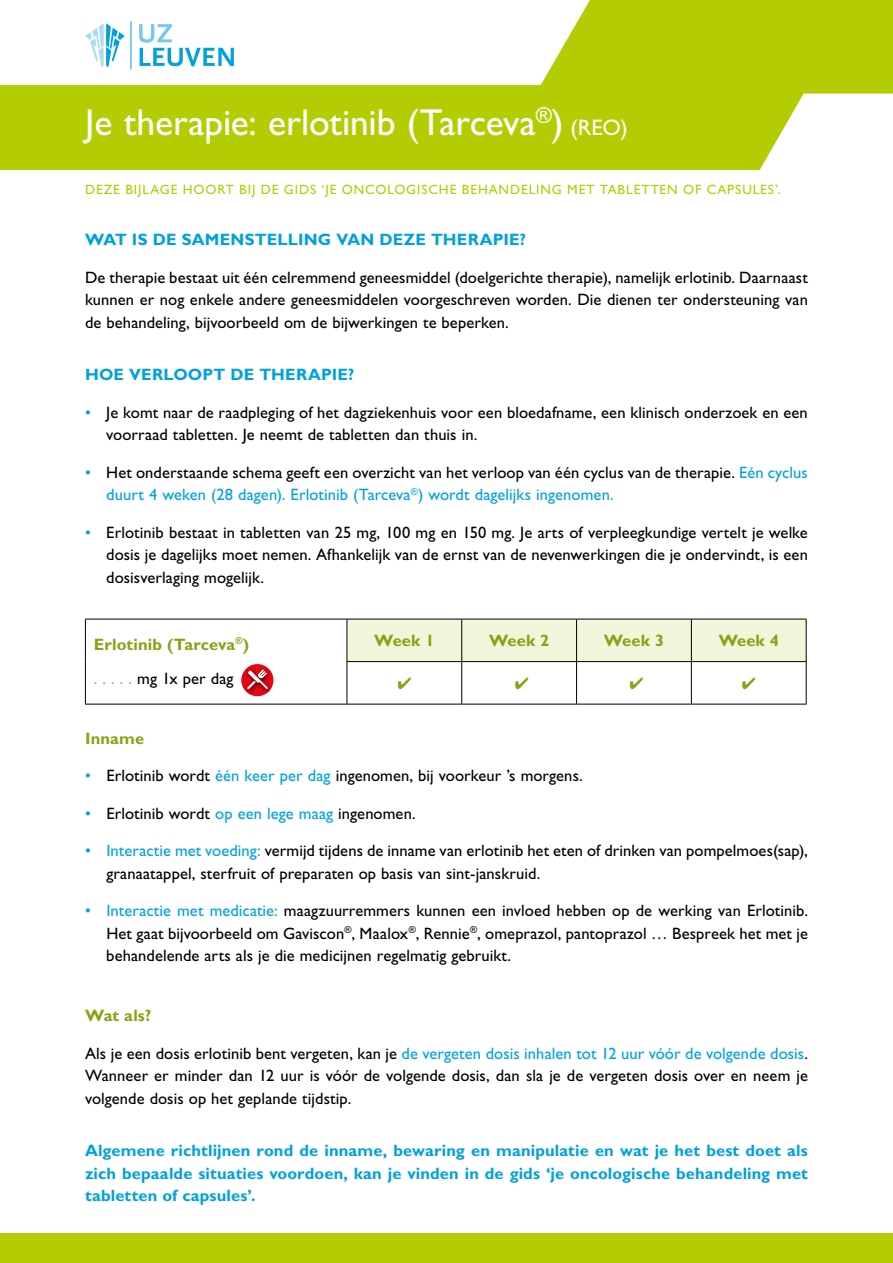
<style>
.page{position:relative;width:893px;height:1263px;background:#fff}
.page>*{position:absolute;margin:0;border:0;box-sizing:border-box;transform-origin:0 0}
.t1{font:37.5px "Gill Sans Std";letter-spacing:-.005em;color:#fff}
.t2{font:16.5px/22.5px "Gill Sans Std";letter-spacing:.005em;color:#000;text-align:justify}
.t3{font:700 16.5px/22.5px "Gill Sans Std";letter-spacing:.01em;color:#00a2dc;text-align:justify}
.t4{font:700 16.5px/34.5px "Gill Sans Std";letter-spacing:.005em;color:#86a315}
.t5{font:13.5px "Gill Sans Std";letter-spacing:.065em;color:#b4cc04}
.s1{font-size:22.5px}
.s2{color:#00a2dc}
.s3{font-weight:400;color:#9d9d9c}
.s4{font-weight:400;color:#000}
</style>
<div class="page">
<div style="left:0;top:85px;width:804px;height:85px;background:#b4cc04"></div>
<svg style="left:536px;top:0;width:357px;height:94px;background:#b9cf16"></svg>
<div style="left:0;top:1233px;width:893px;height:30px;background:#b4cc04"></div>
<hr style="left:130px;top:21px;width:1px;height:48px;background:#00a2dc">
<svg style="left:139px;top:24px;width:95px;height:42px"></svg>
<svg style="left:85px;top:23px;width:40px;height:44px"></svg>
<div style="left:348px;top:620px;width:458px;height:41px;background:#f1f5db"></div>
<hr style="left:85px;top:619px;width:262px;height:1px;background:#000">
<hr style="left:85px;top:619px;width:1px;height:43px;background:#000">
<hr style="left:347px;top:619px;width:115px;height:1px;background:#000">
<hr style="left:347px;top:619px;width:1px;height:42px;background:#000">
<hr style="left:462px;top:619px;width:115px;height:1px;background:#000">
<hr style="left:461px;top:619px;width:1px;height:42px;background:#000">
<hr style="left:577px;top:619px;width:114px;height:1px;background:#000">
<hr style="left:576px;top:619px;width:1px;height:42px;background:#000">
<hr style="left:691px;top:619px;width:115px;height:1px;background:#000">
<hr style="left:691px;top:619px;width:1px;height:42px;background:#000">
<hr style="left:806px;top:619px;width:1px;height:42px;background:#000">
<hr style="left:85px;top:662px;width:1px;height:42px;background:#000">
<hr style="left:347px;top:661px;width:115px;height:1px;background:#000">
<hr style="left:347px;top:662px;width:1px;height:42px;background:#000">
<hr style="left:462px;top:661px;width:115px;height:1px;background:#000">
<hr style="left:461px;top:662px;width:1px;height:42px;background:#000">
<hr style="left:577px;top:661px;width:114px;height:1px;background:#000">
<hr style="left:576px;top:662px;width:1px;height:42px;background:#000">
<hr style="left:691px;top:661px;width:115px;height:1px;background:#000">
<hr style="left:691px;top:662px;width:1px;height:42px;background:#000">
<hr style="left:806px;top:662px;width:1px;height:42px;background:#000">
<hr style="left:85px;top:704px;width:262px;height:1px;background:#000">
<hr style="left:347px;top:704px;width:115px;height:1px;background:#000">
<hr style="left:462px;top:704px;width:115px;height:1px;background:#000">
<hr style="left:577px;top:704px;width:114px;height:1px;background:#000">
<hr style="left:691px;top:704px;width:115px;height:1px;background:#000">
<svg style="left:241px;top:664px;width:32px;height:32px"></svg>
<div style="left:245px;top:667px;width:27px;height:27px;background:#000;opacity:.75"></div>
<svg style="left:247px;top:670px;width:21px;height:19px"></svg>
<h1 class="t1" style="left:85px;top:101px;width:544px">Je therapie: erlotinib (Tarceva<sup>®</sup>) <span class="s1">(REO)</span></h1>
<p class="t5" style="left:85px;top:182px;width:697px">DEZE BIJLAGE HOORT BIJ DE GIDS ‘JE ONCOLOGISCHE BEHANDELING MET TABLETTEN OF CAPSULES’.</p>
<p class="t3" style="left:85px;top:228px;width:443px">WAT IS DE SAMENSTELLING VAN DEZE THERAPIE?</p>
<p class="t2" style="left:85px;top:266px;width:724px">De therapie bestaat uit één celremmend geneesmiddel (doelgerichte therapie), namelijk erlotinib. Daarnaast kunnen er nog enkele andere geneesmiddelen voorgeschreven worden. Die dienen ter ondersteuning van de behandeling, bijvoorbeeld om de bijwerkingen te beperken.</p>
<p class="t3" style="left:85px;top:363px;width:271px">HOE VERLOOPT DE THERAPIE?</p>
<p class="t2" style="left:106px;top:401px;width:703px;text-indent:-21px"><span class="s2">•</span> Je komt naar de raadpleging of het dagziekenhuis voor een bloedafname, een klinisch onderzoek en een voorraad tabletten. Je neemt de tabletten dan thuis in.</p>
<p class="t2" style="left:106px;top:461px;width:703px;text-indent:-21px"><span class="s2">•</span> Het onderstaande schema geeft een overzicht van het verloop van één cyclus van de therapie. <span class="s2">Eén cyclus duurt 4 weken (28 dagen). Erlotinib (Tarceva</span><sup>®</sup><span class="s2">) wordt dagelijks ingenomen.</span></p>
<p class="t2" style="left:106px;top:521px;width:703px;text-indent:-21px"><span class="s2">•</span> Erlotinib bestaat in tabletten van 25 mg, 100 mg en 150 mg. Je arts of verpleegkundige vertelt je welke dosis je dagelijks moet nemen. Afhankelijk van de ernst van de nevenwerkingen die je ondervindt, is een dosisverlaging mogelijk.</p>
<p class="t4" style="left:94px;top:627px;width:157px">Erlotinib (Tarceva<sup>®</sup>) <span class="s3">. . . . .</span> <span class="s4">mg 1x per dag</span></p>
<p class="t4" style="left:374px;top:623px;width:62px">Week 1</p>
<p class="t4" style="left:489px;top:623px;width:62px">Week 2</p>
<p class="t4" style="left:604px;top:623px;width:62px">Week 3</p>
<p class="t4" style="left:719px;top:623px;width:62px">Week 4</p>
<p class="t4" style="left:85px;top:721px;width:61px">Inname</p>
<p class="t2" style="left:85px;top:764px;width:499px"><span class="s2">•</span> Erlotinib wordt <span class="s2">één keer per dag</span> ingenomen, bij voorkeur ’s morgens.</p>
<p class="t2" style="left:85px;top:802px;width:332px"><span class="s2">•</span> Erlotinib wordt <span class="s2">op een lege maag</span> ingenomen.</p>
<p class="t2" style="left:106px;top:839px;width:703px;text-indent:-21px"><span class="s2">• Interactie met voeding:</span> vermijd tijdens de inname van erlotinib het eten of drinken van pompelmoes(sap), granaatappel, sterfruit of preparaten op basis van sint-janskruid.</p>
<p class="t2" style="left:106px;top:899px;width:703px;text-indent:-21px"><span class="s2">• Interactie met medicatie:</span> maagzuurremmers kunnen een invloed hebben op de werking van Erlotinib.<br>Het gaat bijvoorbeeld om Gaviscon<sup>®</sup>, Maalox<sup>®</sup>, Rennie<sup>®</sup>, omeprazol, pantoprazol … Bespreek het met je behandelende arts als je die medicijnen regelmatig gebruikt.</p>
<p class="t4" style="left:85px;top:998px;width:68px">Wat als?</p>
<p class="t2" style="left:85px;top:1042px;width:724px">Als je een dosis erlotinib bent vergeten, kan je <span class="s2">de vergeten dosis inhalen tot 12 uur vóór de volgende dosis</span>.<br>Wanneer er minder dan 12 uur is vóór de volgende dosis, dan sla je de vergeten dosis over en neem je volgende dosis op het geplande tijdstip.</p>
<p class="t3" style="left:85px;top:1139px;width:724px">Algemene richtlijnen rond de inname, bewaring en manipulatie en wat je het best doet als zich bepaalde situaties voordoen, kan je vinden in de gids ‘je oncologische behandeling met tabletten of capsules’.</p>
</div>
